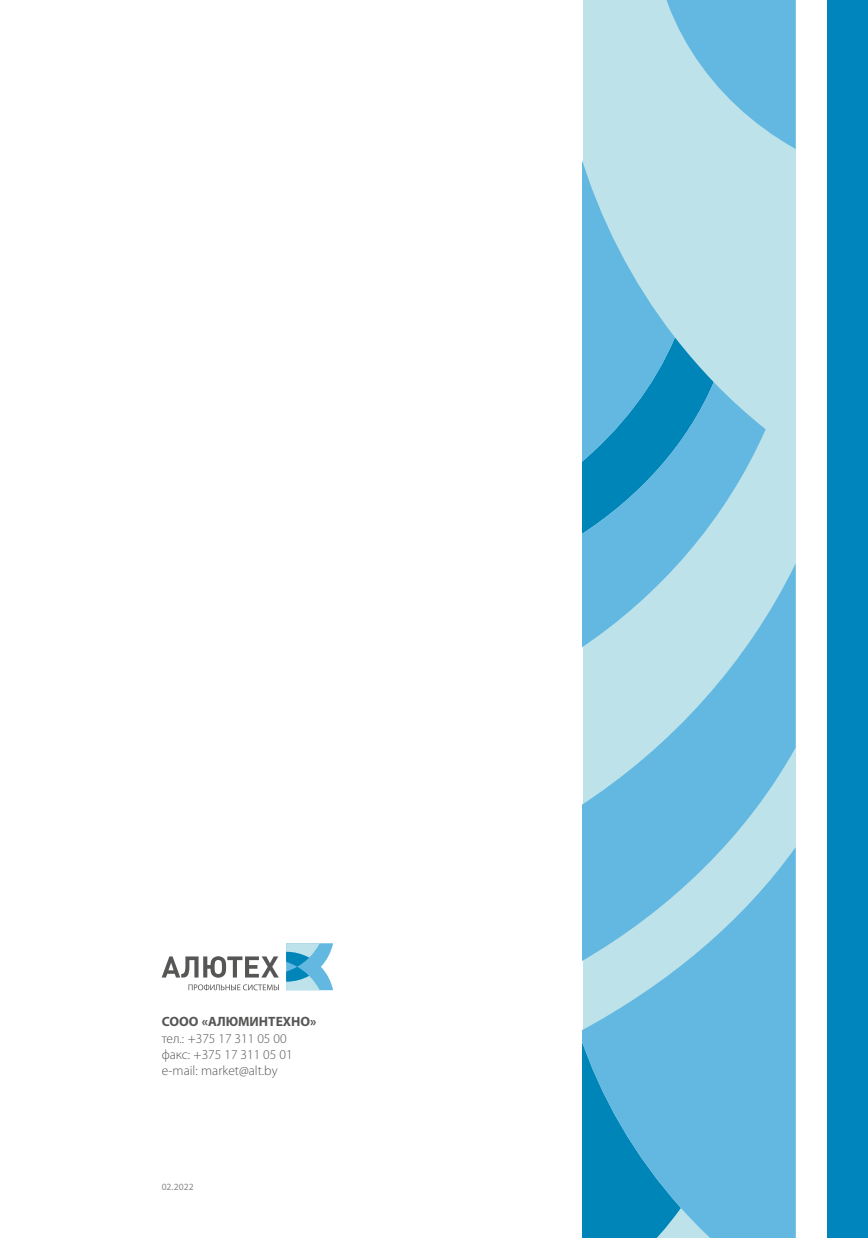
<style>
.page{position:relative;width:868px;height:1238px;background:#fff}
.page>*{position:absolute;margin:0;border:0;box-sizing:border-box;transform-origin:0 0}
.t1{font:300 13.5px/16.2px "Myriad Pro";color:#565655}
.t2{font:700 13.5px "Myriad Pro";color:#565655}
.t3{font:9.6px "Myriad Pro";color:#868786}
</style>
<div class="page">
<svg style="left:162px;top:956px;width:117px;height:21px"></svg>
<svg style="left:188px;top:984px;width:91px;height:6px"></svg>
<svg style="left:286px;top:943px;width:47px;height:47px;background:#79c1de"></svg>
<svg style="left:583px;top:0;width:212px;height:1237px;background:#82c6e1"></svg>
<div style="left:827px;top:0;width:40px;height:1237px;background:#0085bd"></div>
<p class="t2" style="left:162px;top:1012px;width:156px">СООО «АЛЮМИНTЕХНО»</p>
<p class="t1" style="left:162px;top:1029px;width:132px">тел.: +375 17 311 05 00 факc: +375 17 311 05 01 e-mail: market@alt.by</p>
<p class="t3" style="left:162px;top:1180px;width:33px">02.2022</p>
</div>
